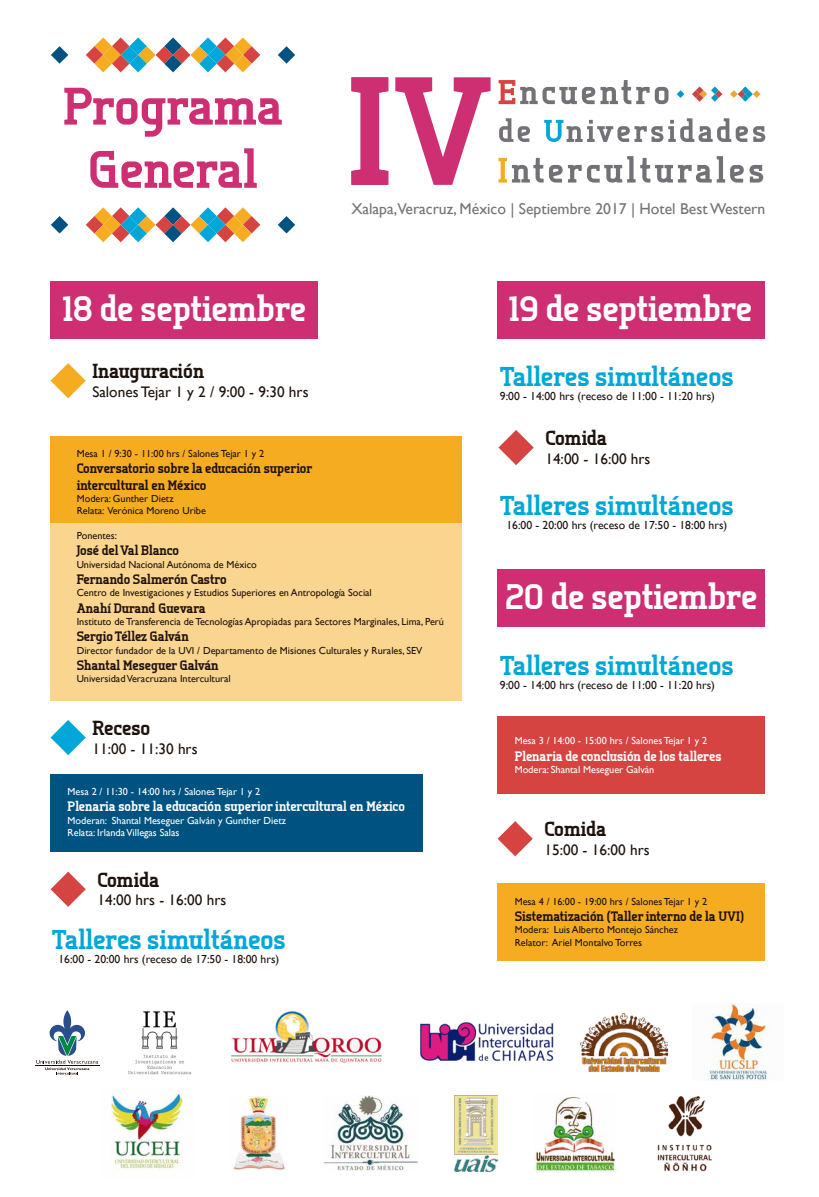
<style>
.page{position:relative;width:819px;height:1197px;background:#fff}
.page>*{position:absolute;margin:0;border:0;box-sizing:border-box;transform-origin:0 0}
.t1{font:800 52.68px/63.2px "Tertre";color:#ce2f73;text-align:center}
.t2{font:800 35.52px "Tertre";color:#fff}
.t3{font:800 27.21px "Tertre";color:#00a7d8}
.t4{font:800 20.39px "Tertre";color:#1e120d}
.t5{font:15.66px "Gill Sans";color:#727277}
.t6{font:15.31px "Gill Sans";color:#1e120d}
.t7{font:800 13.65px/16.4px "Tertre";color:#1e120d}
.t8{font:800 13.65px "Tertre";color:#fff}
.t9{font:11.64px "Gill Sans";color:#1e120d}
.t10{font:10.24px/12.2px "Gill Sans";color:#1e120d}
.t11{font:10.24px/12.2px "Gill Sans";color:#fff}
</style>
<div class="page">
<div style="left:51px;top:281px;width:267px;height:57px;background:#ce2f73"></div>
<div style="left:51px;top:522px;width:411px;height:179px;background:#fad590"></div>
<div style="left:51px;top:436px;width:411px;height:86px;background:#f5ac21"></div>
<div style="left:51px;top:775px;width:372px;height:77px;background:#005380"></div>
<svg style="left:51px;top:363px;width:35px;height:35px"></svg>
<svg style="left:51px;top:720px;width:35px;height:35px"></svg>
<svg style="left:51px;top:872px;width:35px;height:35px"></svg>
<div style="left:497px;top:281px;width:267px;height:57px;background:#ce2f73"></div>
<svg style="left:499px;top:430px;width:35px;height:35px"></svg>
<div style="left:498px;top:569px;width:267px;height:58px;background:#ce2f73"></div>
<svg style="left:498px;top:821px;width:35px;height:35px"></svg>
<div style="left:498px;top:717px;width:267px;height:77px;background:#d64442"></div>
<div style="left:498px;top:883px;width:267px;height:78px;background:#f5ac21"></div>
<svg style="left:51px;top:216px;width:17px;height:18px"></svg>
<svg style="left:278px;top:216px;width:17px;height:18px"></svg>
<svg style="left:86px;top:207px;width:174px;height:35px"></svg>
<svg style="left:51px;top:46px;width:17px;height:18px"></svg>
<svg style="left:278px;top:46px;width:17px;height:18px"></svg>
<svg style="left:86px;top:37px;width:174px;height:35px"></svg>
<svg style="left:499px;top:80px;width:170px;height:24px"></svg>
<svg style="left:499px;top:118px;width:31px;height:24px"></svg>
<svg style="left:544px;top:118px;width:221px;height:24px"></svg>
<svg style="left:499px;top:156px;width:264px;height:27px"></svg>
<svg style="left:351px;top:77px;width:37px;height:108px"></svg>
<svg style="left:395px;top:77px;width:96px;height:108px"></svg>
<svg style="left:730px;top:86px;width:31px;height:16px"></svg>
<svg style="left:692px;top:86px;width:30px;height:16px"></svg>
<svg style="left:677px;top:90px;width:7px;height:8px"></svg>
<img style="left:707px;top:1004px;width:64px;height:76px">
<img style="left:580px;top:1013px;width:88px;height:58px">
<img style="left:420px;top:1022px;width:134px;height:39px">
<img style="left:231px;top:1011px;width:151px;height:86px">
<img style="left:128px;top:1011px;width:64px;height:64px">
<hr style="left:35px;top:1066px;width:65px;height:1px;background:#1b0f0a">
<svg style="left:36px;top:1010px;width:62px;height:65px"></svg>
<img style="left:535px;top:1096px;width:81px;height:77px">
<img style="left:323px;top:1096px;width:94px;height:75px">
<img style="left:454px;top:1095px;width:43px;height:76px">
<img style="left:233px;top:1097px;width:53px;height:72px">
<img style="left:111px;top:1089px;width:72px;height:81px">
<img style="left:657px;top:1096px;width:55px;height:76px">
<h1 class="t1" style="left:63px;top:73px;width:221px">Programa<br>General</h1>
<h3 class="t5" style="left:351px;top:200px;width:415px">Xalapa,Veracruz, México | Septiembre 2017 | Hotel Best Western</h3>
<h2 class="t2" style="left:62px;top:286px;width:245px">18 de septiembre</h2>
<h3 class="t4" style="left:92px;top:358px;width:113px">Inauguración</h3>
<h3 class="t6" style="left:92px;top:383px;width:218px">Salones Tejar 1 y 2 / 9:00 - 9:30 hrs</h3>
<p class="t10" style="left:77px;top:447px;width:189px">Mesa 1 / 9:30 - 11:00 hrs / Salones Tejar 1 y 2</p>
<h3 class="t7" style="left:77px;top:460px;width:237px">Conversatorio sobre la educación superior intercultural en México</h3>
<p class="t10" style="left:77px;top:492px;width:131px">Modera: Gunther Dietz<br>Relata: Verónica Moreno Uribe</p>
<p class="t10" style="left:77px;top:529px;width:42px">Ponentes:</p>
<h3 class="t7" style="left:77px;top:542px;width:104px">José del Val Blanco</h3>
<p class="t10" style="left:77px;top:558px;width:182px">Universidad Nacional Autónoma de México</p>
<h3 class="t7" style="left:77px;top:571px;width:152px">Fernando Salmerón Castro</h3>
<p class="t10" style="left:77px;top:587px;width:297px">Centro de Investigaciones y Estudios Superiores en Antropología Social</p>
<h3 class="t7" style="left:77px;top:599px;width:130px">Anahí Durand Guevara</h3>
<p class="t10" style="left:77px;top:615px;width:369px">Instituto de Transferencia de Tecnologías Apropiadas para Sectores Marginales, Lima, Perú</p>
<h3 class="t7" style="left:77px;top:628px;width:114px">Sergio Téllez Galván</h3>
<p class="t10" style="left:77px;top:644px;width:347px">Director fundador de la UVI / Departamento de Misiones Culturales y Rurales, SEV</p>
<h3 class="t7" style="left:77px;top:657px;width:144px">Shantal Meseguer Galván</h3>
<p class="t10" style="left:77px;top:673px;width:156px">Universidad Veracruzana Intercultural</p>
<h3 class="t4" style="left:92px;top:715px;width:59px">Receso</h3>
<h3 class="t6" style="left:92px;top:739px;width:107px">11:00 - 11:30 hrs</h3>
<p class="t11" style="left:68px;top:785px;width:194px">Mesa 2 / 11:30 - 14:00 hrs / Salones Tejar 1 y 2</p>
<h3 class="t8" style="left:68px;top:798px;width:339px">Plenaria sobre la educación superior intercultural en México</h3>
<p class="t11" style="left:68px;top:814px;width:220px">Moderan: Shantal Meseguer Galván y Gunther Dietz<br>Relata: Irlanda Villegas Salas</p>
<h3 class="t4" style="left:97px;top:867px;width:63px">Comida</h3>
<h3 class="t6" style="left:97px;top:891px;width:130px">14:00 hrs - 16:00 hrs</h3>
<h3 class="t3" style="left:52px;top:923px;width:235px">Talleres simultáneos</h3>
<p class="t9" style="left:58px;top:953px;width:222px">16:00 - 20:00 hrs (receso de 17:50 - 18:00 hrs)</p>
<h2 class="t2" style="left:509px;top:286px;width:245px">19 de septiembre</h2>
<h3 class="t3" style="left:500px;top:360px;width:235px">Talleres simultáneos</h3>
<p class="t9" style="left:500px;top:390px;width:217px">9:00 - 14:00 hrs (receso de 11:00 - 11:20 hrs)</p>
<h3 class="t4" style="left:545px;top:425px;width:63px">Comida</h3>
<h3 class="t6" style="left:545px;top:449px;width:107px">14:00 - 16:00 hrs</h3>
<h3 class="t3" style="left:500px;top:488px;width:235px">Talleres simultáneos</h3>
<p class="t9" style="left:506px;top:518px;width:222px">16:00 - 20:00 hrs (receso de 17:50 - 18:00 hrs)</p>
<h2 class="t2" style="left:505px;top:574px;width:253px">20 de septiembre</h2>
<h3 class="t3" style="left:500px;top:648px;width:235px">Talleres simultáneos</h3>
<p class="t9" style="left:500px;top:678px;width:217px">9:00 - 14:00 hrs (receso de 11:00 - 11:20 hrs)</p>
<p class="t11" style="left:515px;top:735px;width:194px">Mesa 3 / 14:00 - 15:00 hrs / Salones Tejar 1 y 2</p>
<h3 class="t8" style="left:515px;top:747px;width:208px">Plenaria de conclusión de los talleres</h3>
<p class="t11" style="left:515px;top:763px;width:141px">Modera: Shantal Meseguer Galván</p>
<h3 class="t4" style="left:544px;top:816px;width:63px">Comida</h3>
<h3 class="t6" style="left:544px;top:841px;width:107px">15:00 - 16:00 hrs</h3>
<p class="t10" style="left:515px;top:895px;width:194px">Mesa 4 / 16:00 - 19:00 hrs / Salones Tejar 1 y 2</p>
<h3 class="t7" style="left:515px;top:908px;width:231px">Sistematización (Taller interno de la UVI)</h3>
<p class="t10" style="left:515px;top:924px;width:165px">Modera: Luis Alberto Montejo Sánchez<br>Relator: Ariel Montalvo Torres</p>
</div>
